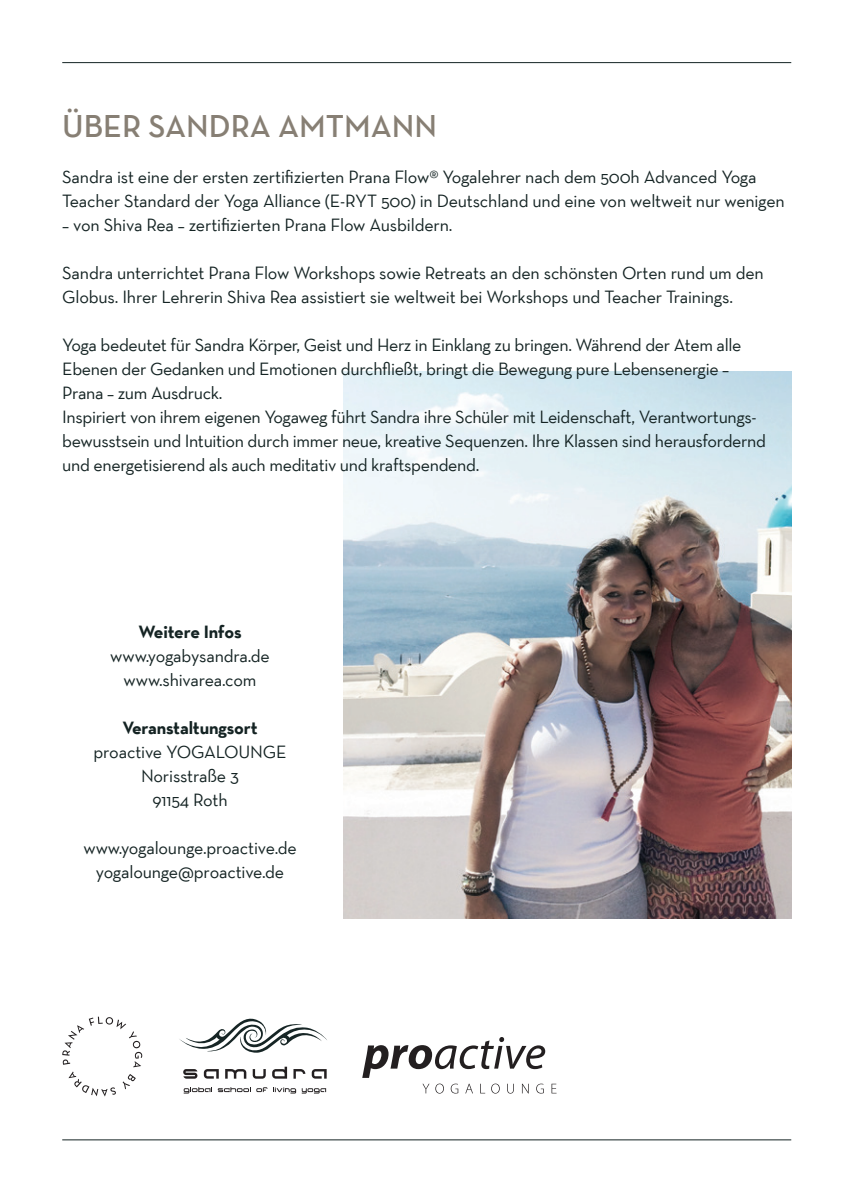
<style>
.page{position:relative;width:848px;height:1202px;background:#fff}
.page>*{position:absolute;margin:0;border:0;box-sizing:border-box;transform-origin:0 0}
.t1{font:600 32px "Neutra Text";color:#877f74}
.t2{font:18px/24px "Neutra Text";letter-spacing:-.02em;color:#142323}
.t3{font:700 18px "Neutra Text";letter-spacing:-.01em;color:#142323}
</style>
<div class="page">
<svg style="left:62px;top:1017px;width:80px;height:79px"></svg>
<svg style="left:179px;top:1018px;width:148px;height:35px"></svg>
<svg style="left:183px;top:1069px;width:14px;height:10px"></svg>
<svg style="left:204px;top:1069px;width:15px;height:10px"></svg>
<svg style="left:225px;top:1069px;width:21px;height:10px"></svg>
<svg style="left:253px;top:1069px;width:13px;height:10px"></svg>
<svg style="left:272px;top:1067px;width:15px;height:12px"></svg>
<svg style="left:293px;top:1069px;width:12px;height:10px"></svg>
<svg style="left:312px;top:1069px;width:14px;height:10px"></svg>
<svg style="left:184px;top:1087px;width:28px;height:6px"></svg>
<svg style="left:218px;top:1087px;width:49px;height:5px"></svg>
<svg style="left:273px;top:1087px;width:23px;height:6px"></svg>
<svg style="left:302px;top:1088px;width:24px;height:5px"></svg>
<svg style="left:362px;top:1037px;width:183px;height:41px"></svg>
<svg style="left:422px;top:1084px;width:7px;height:9px"></svg>
<svg style="left:435px;top:1084px;width:9px;height:9px"></svg>
<svg style="left:451px;top:1084px;width:7px;height:9px"></svg>
<svg style="left:465px;top:1084px;width:8px;height:9px"></svg>
<svg style="left:480px;top:1084px;width:5px;height:9px"></svg>
<svg style="left:491px;top:1084px;width:9px;height:9px"></svg>
<svg style="left:507px;top:1084px;width:7px;height:9px"></svg>
<svg style="left:522px;top:1084px;width:6px;height:9px"></svg>
<svg style="left:536px;top:1084px;width:7px;height:9px"></svg>
<svg style="left:551px;top:1084px;width:5px;height:9px"></svg>
<hr style="left:62px;top:62px;width:729px;height:1px;background:#142323">
<hr style="left:62px;top:1139px;width:729px;height:1px;background:#142323">
<img style="left:343px;top:372px;width:448px;height:546px">
<h1 class="t1" style="left:62px;top:107px;width:376px">ÜBER SANDRA AMTMANN</h1>
<p class="t2" style="left:62px;top:165px;width:724px">Sandra ist eine der ersten zertifizierten Prana Flow® Yogalehrer nach dem 500h Advanced Yoga<br>Teacher Standard der Yoga Alliance (E-RYT 500) in Deutschland und eine von weltweit nur wenigen</p>
<p class="t2" style="left:62px;top:213px;width:392px">– von Shiva Rea – zertifizierten Prana Flow Ausbildern.</p>
<p class="t2" style="left:62px;top:261px;width:703px">Sandra unterrichtet Prana Flow Workshops sowie Retreats an den schönsten Orten rund um den<br>Globus. Ihrer Lehrerin Shiva Rea assistiert sie weltweit bei Workshops und Teacher Trainings.</p>
<p class="t2" style="left:62px;top:333px;width:705px">Yoga bedeutet für Sandra Körper, Geist und Herz in Einklang zu bringen. Während der Atem alle Ebenen der Gedanken und Emotionen durchfließt, bringt die Bewegung pure Lebensenergie – Prana – zum Ausdruck.<br>Inspiriert von ihrem eigenen Yogaweg führt Sandra ihre Schüler mit Leidenschaft, Verantwortungs&shy;bewusstsein und Intuition durch immer neue, kreative Sequenzen. Ihre Klassen sind herausfordernd und energetisierend als auch meditativ und kraftspendend.</p>
<p class="t3" style="left:138px;top:620px;width:105px">Weitere Infos</p>
<p class="t2" style="left:110px;top:643px;width:161px;text-align:center">www.yogabysandra.de www.shivarea.com</p>
<p class="t3" style="left:122px;top:716px;width:137px">Veranstaltungsort</p>
<p class="t2" style="left:93px;top:739px;width:194px;text-align:center">proactive YOGALOUNGE<br>Norisstraße 3<br>91154 Roth</p>
<p class="t2" style="left:83px;top:835px;width:215px;text-align:center">www.yogalounge.proactive.de yogalounge@proactive.de</p>
</div>
